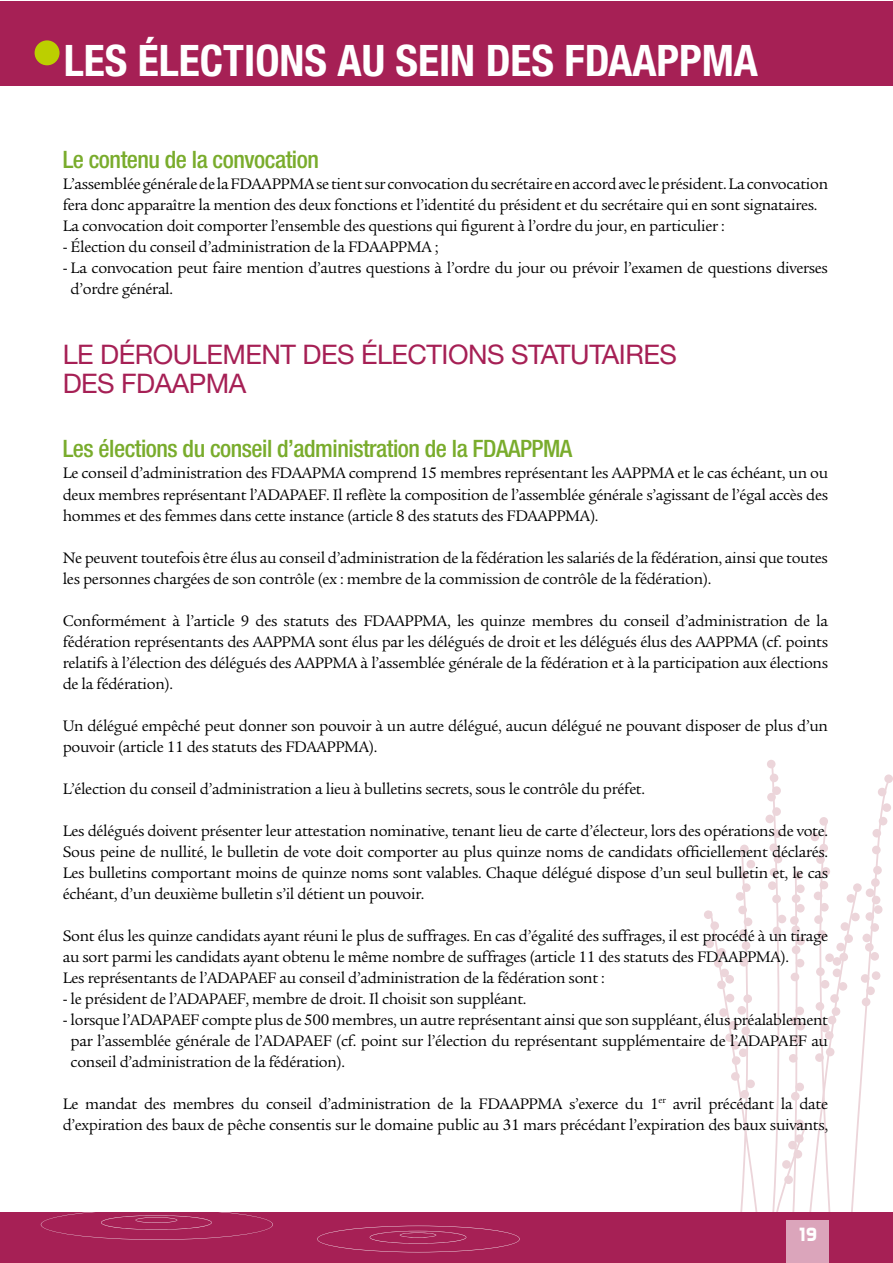
<style>
.page{position:relative;width:893px;height:1263px;background:#fff}
.page>*{position:absolute;margin:0;border:0;box-sizing:border-box;transform-origin:0 0}
.t1{font:700 condensed 43.5px "Helvetica Neue";color:#fff}
.t2{font:27px/28.5px "Helvetica Neue";letter-spacing:-.02em;color:#a62055}
.t3{font:500 condensed 24px "Helvetica Neue";letter-spacing:-.02em;color:#79ac2c}
.t4{font:700 19.5px "Aero Matics Display";color:#fff}
.t5{font:16.5px/21px "Legacy Serif";letter-spacing:-.02em;color:#000}
</style>
<div class="page">
<div style="left:0;top:1px;width:892px;height:84px;background:#a62055"></div>
<div style="left:35px;top:40px;width:25px;height:25px;background:#bccf00;border-radius:50%"></div>
<div style="left:704px;top:910px;width:8px;height:9px;background:#ecd5da;border-radius:50%"></div>
<div style="left:705px;top:939px;width:9px;height:9px;background:#ecd5da;border-radius:50%"></div>
<div style="left:767px;top:760px;width:8px;height:8px;background:#ecd5da;border-radius:50%"></div>
<div style="left:884px;top:774px;width:8px;height:9px;background:#ecd5da;border-radius:50%"></div>
<svg style="left:710px;top:764px;width:180px;height:448px"></svg>
<div style="left:0;top:1212px;width:892px;height:51px;background:#a62055"></div>
<svg style="left:317px;top:1226px;width:203px;height:26px"></svg>
<svg style="left:41px;top:1212px;width:232px;height:28px"></svg>
<div style="left:787px;top:1220px;width:42px;height:43px;background:#dba5bb"></div>
<h1 class="t1" style="left:64px;top:34px;width:696px">LES ÉLECTIONS AU SEIN DES FDAAPPMA</h1>
<h3 class="t3" style="left:63px;top:145px;width:258px">Le contenu de la convocation</h3>
<p class="t5" style="left:63px;top:173px;width:767px">L’assemblée générale de la FDAAPPMA se tient sur convocation du secrétaire en accord avec le président. La convocation fera donc apparaître la mention des deux fonctions et l’identité du président et du secrétaire qui en sont signataires.<br>La convocation doit comporter l’ensemble des questions qui figurent à l’ordre du jour, en particulier :</p>
<p class="t5" style="left:63px;top:236px;width:377px">- Élection du conseil d’administration de la FDAAPPMA ;</p>
<p class="t5" style="left:71px;top:257px;width:759px;text-indent:-8px">- La convocation peut faire mention d’autres questions à l’ordre du jour ou prévoir l’examen de questions diverses d’ordre général.</p>
<h2 class="t2" style="left:63px;top:340px;width:616px">LE DÉROULEMENT DES ÉLECTIONS STATUTAIRES<br>DES FDAAPMA</h2>
<h3 class="t3" style="left:63px;top:435px;width:511px">Les élections du conseil d’administration de la FDAAPPMA</h3>
<p class="t5" style="left:63px;top:463px;width:767px;text-align:justify">Le conseil d’administration des FDAAPMA comprend 15 membres représentant les AAPPMA et le cas échéant, un ou deux membres représentant l’ADAPAEF. Il reflète la composition de l’assemblée générale s’agissant de l’égal accès des hommes et des femmes dans cette instance (article 8 des statuts des FDAAPPMA).</p>
<p class="t5" style="left:63px;top:547px;width:767px">Ne peuvent toutefois être élus au conseil d’administration de la fédération les salariés de la fédération, ainsi que toutes les personnes chargées de son contrôle (ex : membre de la commission de contrôle de la fédération).</p>
<p class="t5" style="left:63px;top:610px;width:767px;text-align:justify">Conformément à l’article 9 des statuts des FDAAPPMA, les quinze membres du conseil d’administration de la fédération représentants des AAPPMA sont élus par les délégués de droit et les délégués élus des AAPPMA (cf. points relatifs à l’élection des délégués des AAPPMA à l’assemblée générale de la fédération et à la participation aux élections de la fédération).</p>
<p class="t5" style="left:63px;top:715px;width:767px">Un délégué empêché peut donner son pouvoir à un autre délégué, aucun délégué ne pouvant disposer de plus d’un pouvoir (article 11 des statuts des FDAAPPMA).</p>
<p class="t5" style="left:63px;top:778px;width:584px">L’élection du conseil d’administration a lieu à bulletins secrets, sous le contrôle du préfet.</p>
<p class="t5" style="left:63px;top:820px;width:767px;text-align:justify">Les délégués doivent présenter leur attestation nominative, tenant lieu de carte d’électeur, lors des opérations de vote.<br>Sous peine de nullité, le bulletin de vote doit comporter au plus quinze noms de candidats officiellement déclarés.<br>Les bulletins comportant moins de quinze noms sont valables. Chaque délégué dispose d’un seul bulletin et, le cas échéant, d’un deuxième bulletin s’il détient un pouvoir.</p>
<p class="t5" style="left:63px;top:925px;width:767px">Sont élus les quinze candidats ayant réuni le plus de suffrages. En cas d’égalité des suffrages, il est procédé à un tirage au sort parmi les candidats ayant obtenu le même nombre de suffrages (article 11 des statuts des FDAAPPMA).<br>Les représentants de l’ADAPAEF au conseil d’administration de la fédération sont :</p>
<p class="t5" style="left:63px;top:988px;width:465px">- le président de l’ADAPAEF, membre de droit. Il choisit son suppléant.</p>
<p class="t5" style="left:71px;top:1009px;width:759px;text-align:justify;text-indent:-8px">- lorsque l’ADAPAEF compte plus de 500 membres, un autre représentant ainsi que son suppléant, élus préalablement par l’assemblée générale de l’ADAPAEF (cf. point sur l’élection du représentant supplémentaire de l’ADAPAEF au conseil d’administration de la fédération).</p>
<p class="t5" style="left:63px;top:1093px;width:767px">Le mandat des membres du conseil d’administration de la FDAAPPMA s’exerce du 1<sup>er</sup> avril précédant la date d’expiration des baux de pêche consentis sur le domaine public au 31 mars précédant l’expiration des baux suivants,</p>
<p class="t4" style="left:799px;top:1223px;width:20px">19</p>
</div>
